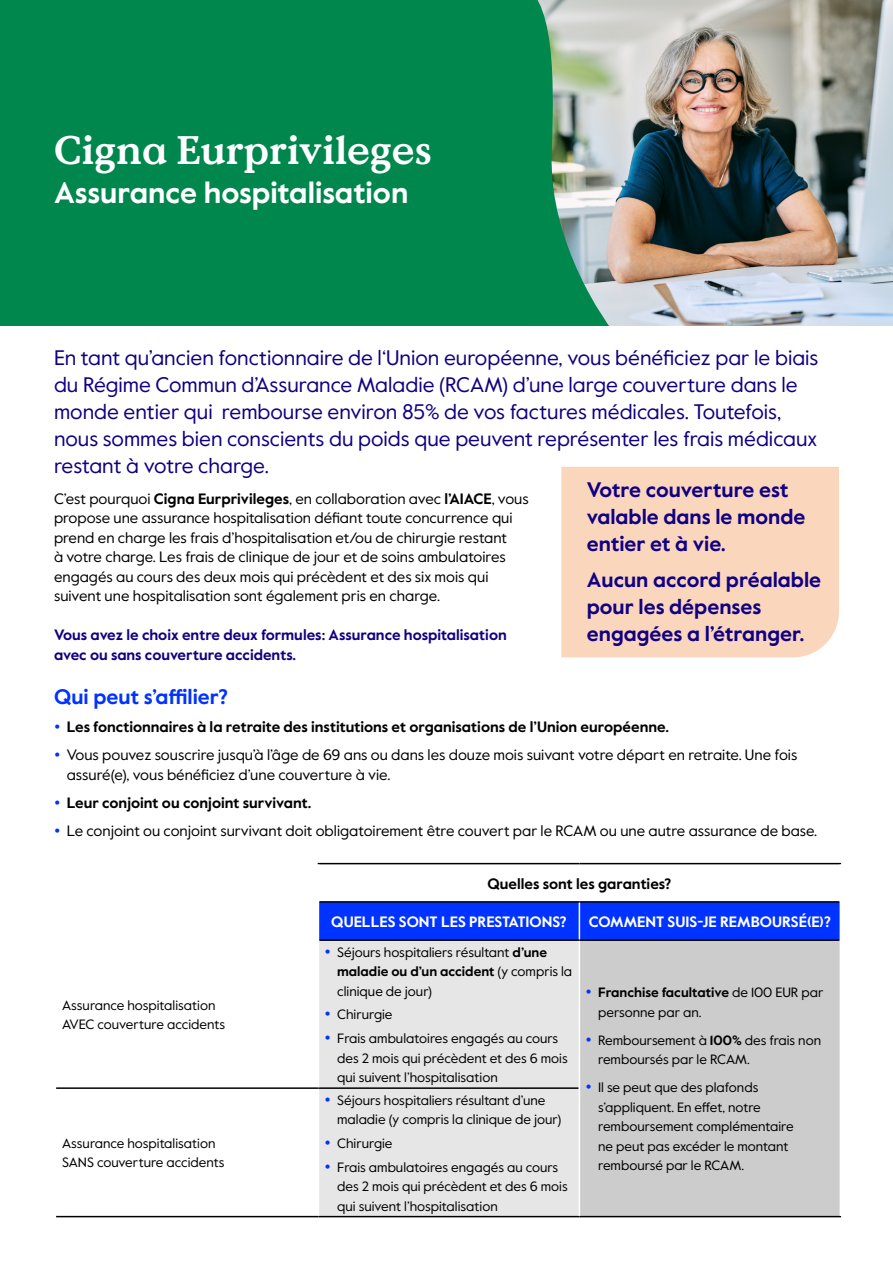
<style>
.page{position:relative;width:893px;height:1263px;background:#fff}
.page>*{position:absolute;margin:0;border:0;box-sizing:border-box;transform-origin:0 0}
.t1{font:700 39.75px "Value Serif Pro";color:#fff}
.t2{font:700 29.85px "Value Sans Pro";color:#fff}
.t3{font:21px/27px "Value Sans Pro";color:#110081}
.t4{font:700 21px/27px "Value Sans Pro";color:#110081}
.t5{font:700 21px "Value Sans Pro";color:#03f}
.t6{font:15px/19.5px "Value Sans Pro";color:#000}
.t7{font:700 15px "Value Sans Pro";color:#000}
.t8{font:700 15px/19.5px "Value Sans Pro";color:#110081}
.t9{font:700 15px "Value Sans Pro";color:#fff}
.t10{font:13.5px/19.5px "Value Sans Pro";color:#000}
.s1{font-weight:700}
.s2{font-size:18px;color:#03f}
.s3{font-weight:700;font-size:18px;color:#03f}
</style>
<div class="page">
<img style="left:609px;top:0;width:284px;height:326px">
<svg style="left:0;top:0;width:609px;height:326px;background:#0d8b55"></svg>
<div style="left:561px;top:467px;width:278px;height:190px;background:#fad6bd"></div>
<div style="left:319px;top:903px;width:521px;height:36px;background:#03f"></div>
<div style="left:319px;top:941px;width:260px;height:275px;background:#e6e6e6"></div>
<div style="left:579px;top:940px;width:261px;height:276px;background:#ccc"></div>
<hr style="left:318px;top:863px;width:261px;height:1px;background:#000">
<hr style="left:579px;top:863px;width:262px;height:1px;background:#000">
<hr style="left:319px;top:901px;width:260px;height:2px;background:#000">
<hr style="left:579px;top:901px;width:261px;height:2px;background:#000">
<hr style="left:319px;top:939px;width:260px;height:2px;background:#000">
<hr style="left:579px;top:939px;width:261px;height:2px;background:#000">
<hr style="left:318px;top:1087px;width:261px;height:2px;background:#000">
<hr style="left:318px;top:1216px;width:261px;height:1px;background:#000">
<hr style="left:579px;top:1216px;width:262px;height:1px;background:#000">
<hr style="left:579px;top:903px;width:1px;height:36px;background:#fff">
<hr style="left:579px;top:941px;width:1px;height:147px;background:#fff">
<hr style="left:579px;top:1088px;width:1px;height:128px;background:#fff">
<hr style="left:56px;top:1087px;width:262px;height:2px;background:#000">
<hr style="left:56px;top:1216px;width:262px;height:1px;background:#000">
<h1 class="t1" style="left:54px;top:127px;width:379px">Cigna Eurprivileges</h1>
<h2 class="t2" style="left:54px;top:175px;width:356px">Assurance hospitalisation</h2>
<p class="t3" style="left:54px;top:344px;width:766px">En tant qu’ancien fonctionnaire de l‘Union européenne, vous bénéficiez par le biais du Régime Commun d’Assurance Maladie (RCAM) d’une large couverture dans le monde entier qui rembourse environ 85% de vos factures médicales. Toutefois, nous sommes bien conscients du poids que peuvent représenter les frais médicaux restant à votre charge.</p>
<h3 class="t4" style="left:587px;top:477px;width:220px">Votre couverture est valable dans le monde entier et à vie.</h3>
<h3 class="t4" style="left:587px;top:567px;width:236px">Aucun accord préalable pour les dépenses engagées a l’étranger.</h3>
<p class="t6" style="left:54px;top:489px;width:476px">C’est pourquoi <span class="s1">Cigna Eurprivileges</span>, en collaboration avec <span class="s1">l’AIACE</span>, vous propose une assurance hospitalisation défiant toute concurrence qui prend en charge les frais d’hospitalisation et/ou de chirurgie restant<br>à votre charge. Les frais de clinique de jour et de soins ambulatoires engagés au cours des deux mois qui précèdent et des six mois qui suivent une hospitalisation sont également pris en charge.</p>
<p class="t8" style="left:54px;top:626px;width:454px">Vous avez le choix entre deux formules: Assurance hospitalisation avec ou sans couverture accidents.</p>
<h3 class="t5" style="left:54px;top:684px;width:175px">Qui peut s’affilier?</h3>
<p class="t7" style="left:54px;top:718px;width:616px"><span class="s2">•</span> Les fonctionnaires à la retraite des institutions et organisations de l’Union européenne.</p>
<p class="t6" style="left:67px;top:745px;width:732px;text-indent:-13px"><span class="s3">•</span> Vous pouvez souscrire jusqu’à l’âge de 69 ans ou dans les douze mois suivant votre départ en retraite. Une fois assuré(e), vous bénéficiez d’une couverture à vie.</p>
<p class="t7" style="left:54px;top:793px;width:259px"><span class="s2">•</span> Leur conjoint ou conjoint survivant.</p>
<p class="t6" style="left:54px;top:821px;width:765px"><span class="s3">•</span> Le conjoint ou conjoint survivant doit obligatoirement être couvert par le RCAM ou une autre assurance de base.</p>
<p class="t10" style="left:62px;top:995px;width:165px">Assurance hospitalisation<br>AVEC couverture accidents</p>
<p class="t10" style="left:62px;top:1134px;width:164px">Assurance hospitalisation<br>SANS couverture accidents</p>
<p class="t7" style="left:487px;top:874px;width:185px">Quelles sont les garanties?</p>
<p class="t9" style="left:331px;top:912px;width:237px">QUELLES SONT LES PRESTATIONS?</p>
<p class="t9" style="left:589px;top:912px;width:243px">COMMENT SUIS-JE REMBOURSÉ(E)?</p>
<p class="t10" style="left:337px;top:942px;width:237px;text-indent:-13px"><span class="s3">•</span> Séjours hospitaliers résultant <span class="s1">d’une maladie ou d’un accident</span> (y compris la clinique de jour)</p>
<p class="t10" style="left:324px;top:1005px;width:70px"><span class="s3">•</span> Chirurgie</p>
<p class="t10" style="left:337px;top:1029px;width:232px;text-indent:-13px"><span class="s3">•</span> Frais ambulatoires engagés au cours des 2 mois qui précèdent et des 6 mois qui suivent l’hospitalisation</p>
<p class="t10" style="left:337px;top:1090px;width:226px;text-indent:-13px"><span class="s3">•</span> Séjours hospitaliers résultant d’une maladie (y compris la clinique de jour)</p>
<p class="t10" style="left:324px;top:1134px;width:70px"><span class="s3">•</span> Chirurgie</p>
<p class="t10" style="left:337px;top:1157px;width:232px;text-indent:-13px"><span class="s3">•</span> Frais ambulatoires engagés au cours des 2 mois qui précèdent et des 6 mois qui suivent l’hospitalisation</p>
<p class="t10" style="left:598px;top:983px;width:227px;text-indent:-13px"><span class="s3">•</span> <span class="s1">Franchise facultative</span> de 100 EUR par personne par an.</p>
<p class="t10" style="left:598px;top:1030px;width:224px;text-indent:-13px"><span class="s3">•</span> Remboursement à <span class="s1">100%</span> des frais non remboursés par le RCAM.</p>
<p class="t10" style="left:598px;top:1078px;width:197px;text-indent:-13px"><span class="s3">•</span> Il se peut que des plafonds s’appliquent. En effet, notre remboursement complémentaire ne peut pas excéder le montant remboursé par le RCAM.</p>
</div>
